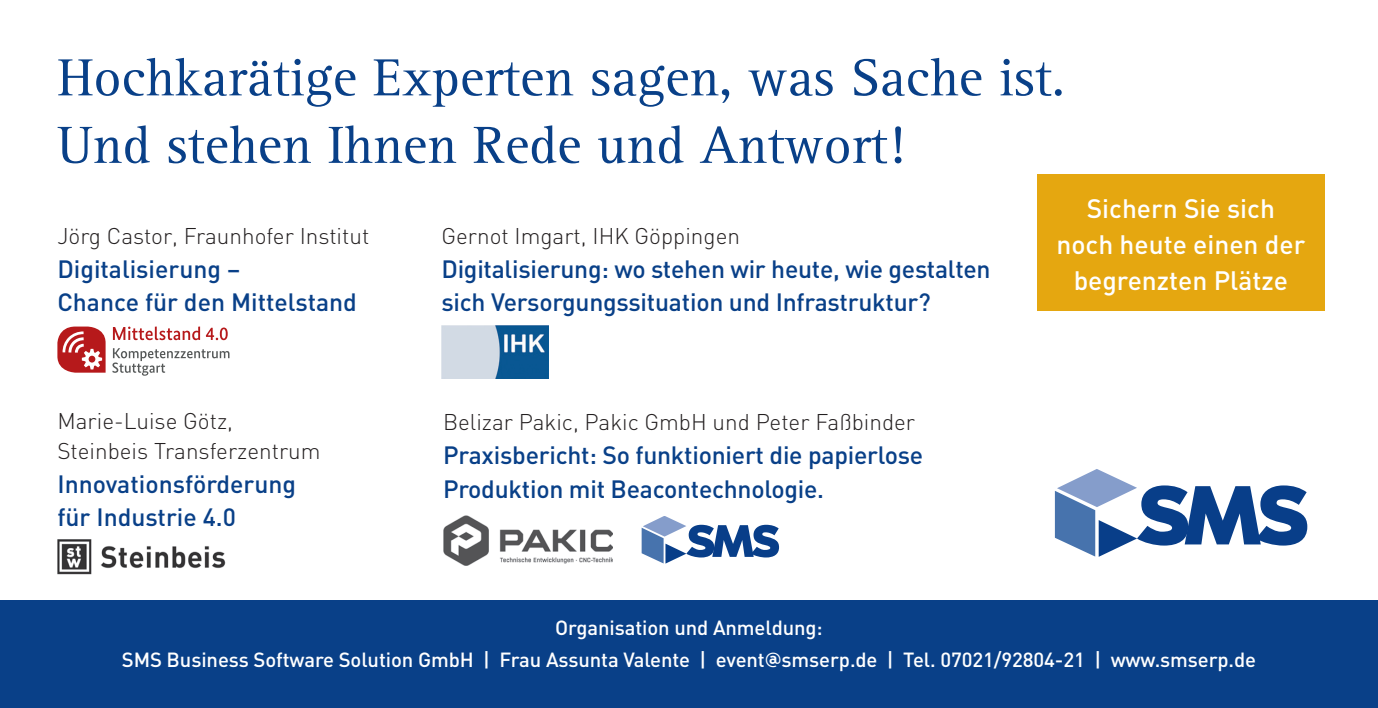
<style>
.page{position:relative;width:1378px;height:708px;background:#fff}
.page>*{position:absolute;margin:0;border:0;box-sizing:border-box;transform-origin:0 0}
.t1{font:54px/67.5px "Rotis Serif";color:#094088}
.t2{font:500 26.32px/36px "DIN";color:#fff;text-align:center}
.t3{font:500 24.75px/33.8px "DIN";letter-spacing:-.01em;color:#094088}
.t4{font:300 22.5px/29.7px "DIN";color:#231f20}
.t5{font:500 20.25px/31.5px "DIN";letter-spacing:-.005em;color:#fff;text-align:center}
.s1{font-family:"Interstate";font-weight:700}
</style>
<div class="page">
<div style="left:0;top:601px;width:1378px;height:107px;background:#094088"></div>
<svg style="left:1055px;top:469px;width:252px;height:88px"></svg>
<div style="left:1037px;top:174px;width:287px;height:137px;background:#e5a710"></div>
<img style="left:441px;top:326px;width:107px;height:53px">
<svg style="left:113px;top:327px;width:115px;height:13px"></svg>
<svg style="left:112px;top:348px;width:117px;height:28px"></svg>
<svg style="left:57px;top:327px;width:49px;height:46px"></svg>
<svg style="left:641px;top:516px;width:138px;height:48px"></svg>
<img style="left:443px;top:515px;width:169px;height:51px">
<img style="left:57px;top:539px;width:169px;height:35px">
<h1 class="t1" style="left:57px;top:45px;width:1009px">Hochkarätige Experten sagen, was Sache ist.<br>Und stehen Ihnen Rede und Antwort!</h1>
<p class="t2" style="left:1056px;top:189px;width:250px">Sichern Sie sich noch heute einen der begrenzten Plätze</p>
<p class="t4" style="left:57px;top:220px;width:313px">Jörg Castor, Fraunhofer Institut</p>
<p class="t3" style="left:57px;top:251px;width:301px">Digitalisierung –<br>Chance für den Mittelstand</p>
<p class="t4" style="left:441px;top:220px;width:300px">Gernot Imgart, IHK Göppingen</p>
<p class="t3" style="left:441px;top:251px;width:551px">Digitalisierung: wo stehen wir heute, wie gestalten sich Versorgungssituation und Infrastruktur?</p>
<p class="t4" style="left:57px;top:405px;width:265px">Marie-Luise Götz,<br>Steinbeis Transferzentrum</p>
<p class="t3" style="left:57px;top:466px;width:240px">Innovationsförderung für Industrie 4.0</p>
<p class="t4" style="left:443px;top:407px;width:473px">Belizar Pakic, Pakic GmbH und Peter Faßbinder</p>
<p class="t3" style="left:443px;top:437px;width:482px">Praxisbericht: So funktioniert die papierlose<br>Produktion mit Beacontechnologie.</p>
<p class="t5" style="left:122px;top:611px;width:1136px">Organisation und Anmeldung:<br>SMS Business Software Solution GmbH | Frau Assunta Valente | event<span class="s1">@</span>smserp.de | Tel. 07021/92804-21 | www.smserp.de</p>
</div>
